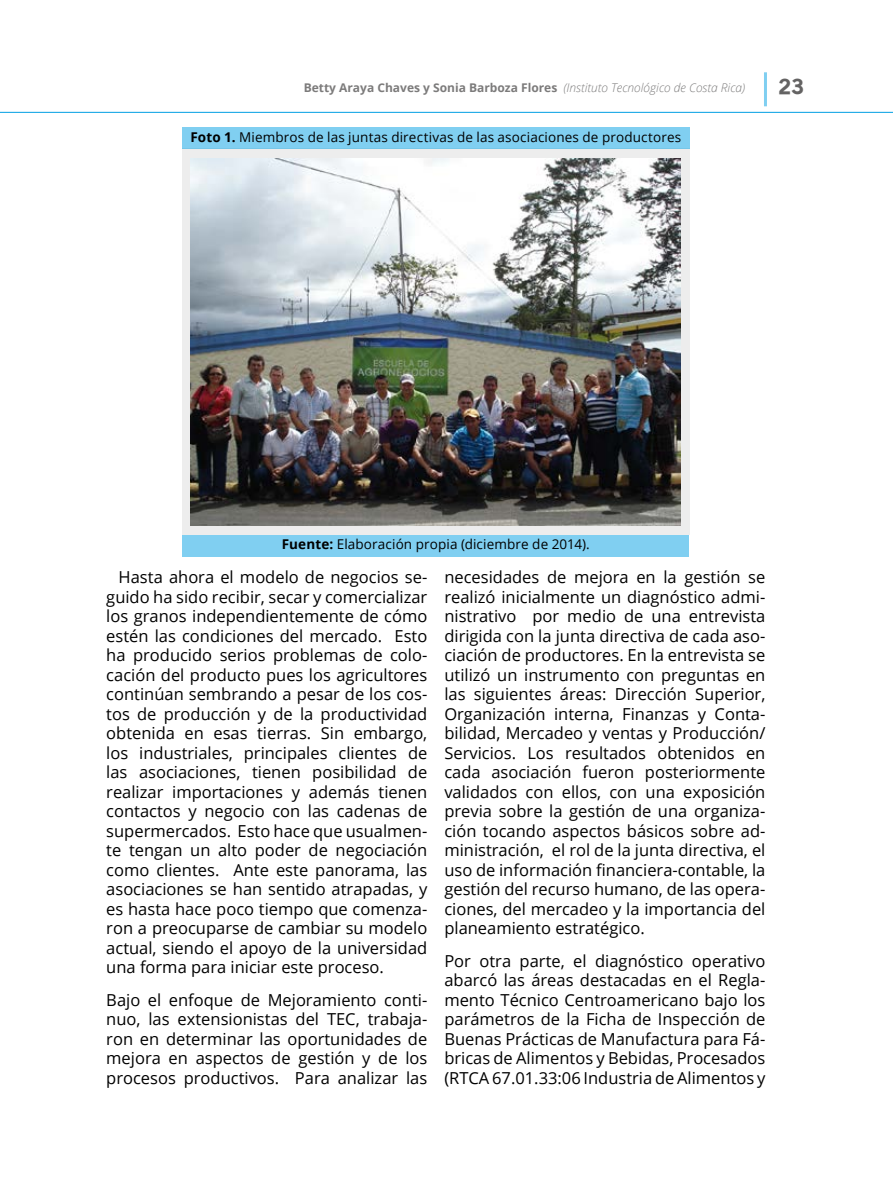
<style>
.page{position:relative;width:893px;height:1191px;background:#fff}
.page>*{position:absolute;margin:0;border:0;box-sizing:border-box;transform-origin:0 0}
.t1{font:900 21px "Old Sans";color:#646363}
.t2{font:16.5px/19.5px "Open Sans";color:#000;text-align:justify}
.t3{font:13.5px "Open Sans";letter-spacing:.01em;color:#000}
.t4{font:700 12px "Open Sans";color:#7c7b7b}
.s1{font-weight:300;font-style:italic}
.s2{font-weight:700}
</style>
<div class="page">
<hr style="left:0;top:112px;width:893px;height:1px;background:#009fe3">
<hr style="left:764px;top:72px;width:3px;height:34px;background:#009fe3">
<div style="left:182px;top:149px;width:507px;height:386px;background:#ededed"></div>
<div style="left:182px;top:128px;width:507px;height:21px;background:#80cff1"></div>
<div style="left:182px;top:535px;width:507px;height:21px;background:#80cff1"></div>
<img style="left:191px;top:158px;width:490px;height:368px">
<p class="t4" style="left:304px;top:79px;width:443px">Betty Araya Chaves y Sonia Barboza Flores <span class="s1">(Instituto Tecnológico de Costa Rica)</span></p>
<p class="t1" style="left:779px;top:73px;width:27px">23</p>
<p class="t3" style="left:190px;top:128px;width:492px"><span class="s2">Foto 1.</span> Miembros de las juntas directivas de las asociaciones de productores</p>
<p class="t3" style="left:282px;top:534px;width:309px"><span class="s2">Fuente:</span> Elaboración propia (diciembre de 2014).</p>
<p class="t2" style="left:106px;top:567px;width:323px;text-indent:12px">Hasta ahora el modelo de negocios se&shy;guido ha sido recibir, secar y comercializar los granos independientemente de cómo estén las condiciones del mercado. Esto ha producido serios problemas de colo&shy;cación del producto pues los agricultores continúan sembrando a pesar de los cos&shy;tos de producción y de la productividad obtenida en esas tierras. Sin embargo, los industriales, principales clientes de las asociaciones, tienen posibilidad de realizar importaciones y además tienen contactos y negocio con las cadenas de supermercados. Esto hace que usualmen&shy;te tengan un alto poder de negociación como clientes. Ante este panorama, las asociaciones se han sentido atrapadas, y es hasta hace poco tiempo que comenza&shy;ron a preocuparse de cambiar su modelo actual, siendo el apoyo de la universidad una forma para iniciar este proceso.</p>
<p class="t2" style="left:106px;top:989px;width:323px">Bajo el enfoque de Mejoramiento conti&shy;nuo, las extensionistas del TEC, trabaja&shy;ron en determinar las oportunidades de mejora en aspectos de gestión y de los procesos productivos. Para analizar las</p>
<p class="t2" style="left:444px;top:567px;width:323px">necesidades de mejora en la gestión se realizó inicialmente un diagnóstico admi&shy;nistrativo por medio de una entrevista dirigida con la junta directiva de cada aso&shy;ciación de productores. En la entrevista se utilizó un instrumento con preguntas en las siguientes áreas: Dirección Superior, Organización interna, Finanzas y Conta&shy;bilidad, Mercadeo y ventas y Producción/ Servicios. Los resultados obtenidos en cada asociación fueron posteriormente validados con ellos, con una exposición previa sobre la gestión de una organiza&shy;ción tocando aspectos básicos sobre ad&shy;ministración, el rol de la junta directiva, el uso de información financiera-contable, la gestión del recurso humano, de las opera&shy;ciones, del mercadeo y la importancia del planeamiento estratégico.</p>
<p class="t2" style="left:444px;top:950px;width:323px">Por otra parte, el diagnóstico operativo abarcó las áreas destacadas en el Regla&shy;mento Técnico Centroamericano bajo los parámetros de la Ficha de Inspección de Buenas Prácticas de Manufactura para Fá&shy;bricas de Alimentos y Bebidas, Procesados (RTCA 67.01.33:06 Industria de Alimentos y</p>
</div>
